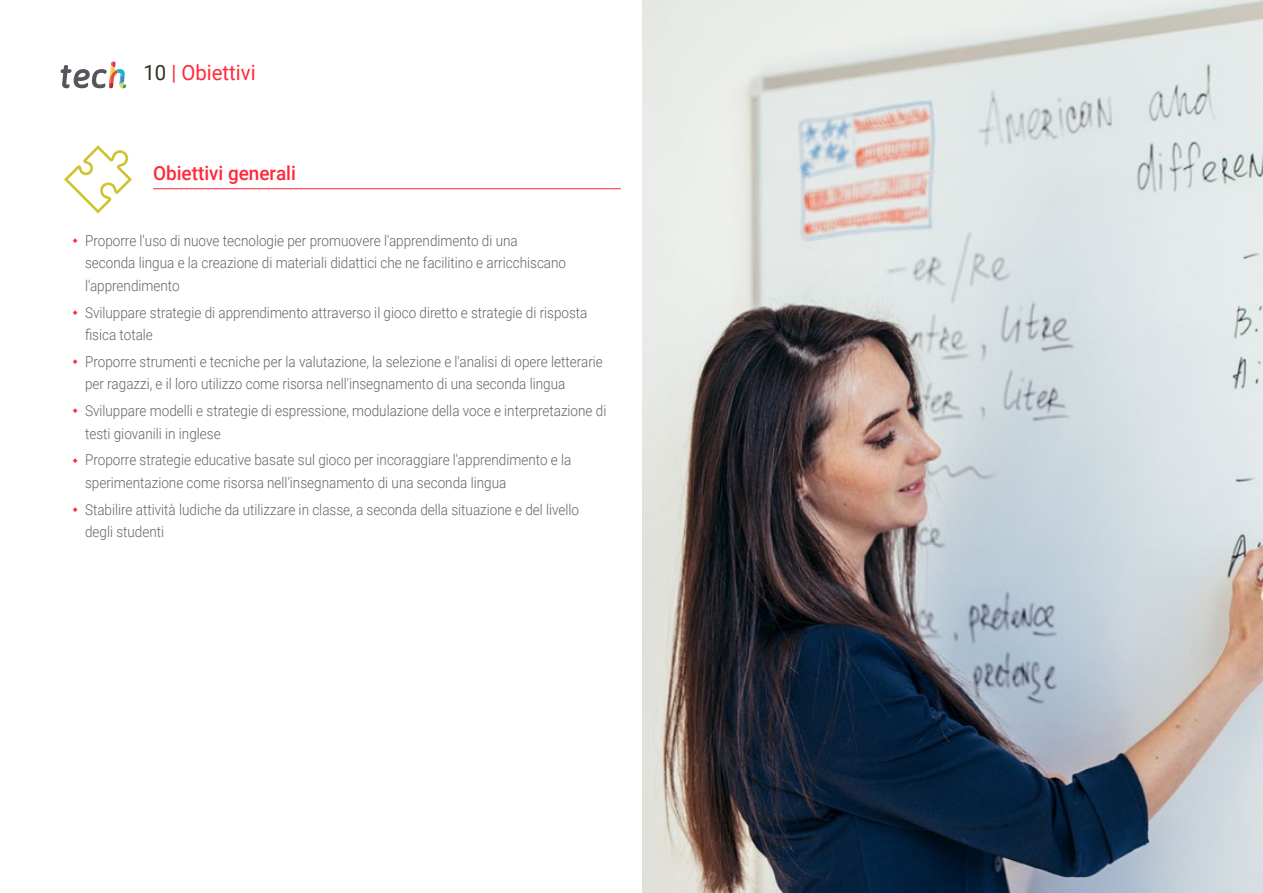
<style>
.page{position:relative;width:1263px;height:893px;background:#fff}
.page>*{position:absolute;margin:0;border:0;box-sizing:border-box;transform-origin:0 0}
.t1{font:21px "Roboto";color:#ff293a}
.t2{font:500 19.5px "Roboto";color:#ff293a}
.t3{font:300 15px/22.5px "Roboto";color:#61646a;scale:.9 1}
.s1{color:#312e20}
</style>
<div class="page">
<hr style="left:153px;top:188px;width:468px;height:1px;background:#ff293a">
<svg style="left:64px;top:145px;width:68px;height:69px"></svg>
<img style="left:642px;top:0;width:621px;height:893px">
<svg style="left:61px;top:62px;width:65px;height:27px"></svg>
<h1 class="t1" style="left:144px;top:57px;width:114px"><span class="s1">10</span> | Obiettivi</h1>
<h2 class="t2" style="left:153px;top:160px;width:144px">Obiettivi generali</h2>
<p class="t3" style="left:85px;top:229px;width:536px">Proporre l'uso di nuove tecnologie per promuovere l'apprendimento di una seconda lingua e la creazione di materiali didattici che ne facilitino e arricchiscano l'apprendimento</p>
<p class="t3" style="left:85px;top:300px;width:560px">Sviluppare strategie di apprendimento attraverso il gioco diretto e strategie di risposta fisica totale</p>
<p class="t3" style="left:85px;top:350px;width:577px">Proporre strumenti e tecniche per la valutazione, la selezione e l'analisi di opere letterarie per ragazzi, e il loro utilizzo come risorsa nell'insegnamento di una seconda lingua</p>
<p class="t3" style="left:85px;top:399px;width:581px">Sviluppare modelli e strategie di espressione, modulazione della voce e interpretazione di testi giovanili in inglese</p>
<p class="t3" style="left:85px;top:448px;width:542px">Proporre strategie educative basate sul gioco per incoraggiare l'apprendimento e la sperimentazione come risorsa nell'insegnamento di una seconda lingua</p>
<p class="t3" style="left:85px;top:497px;width:550px">Stabilire attività ludiche da utilizzare in classe, a seconda della situazione e del livello degli studenti</p>
</div>
